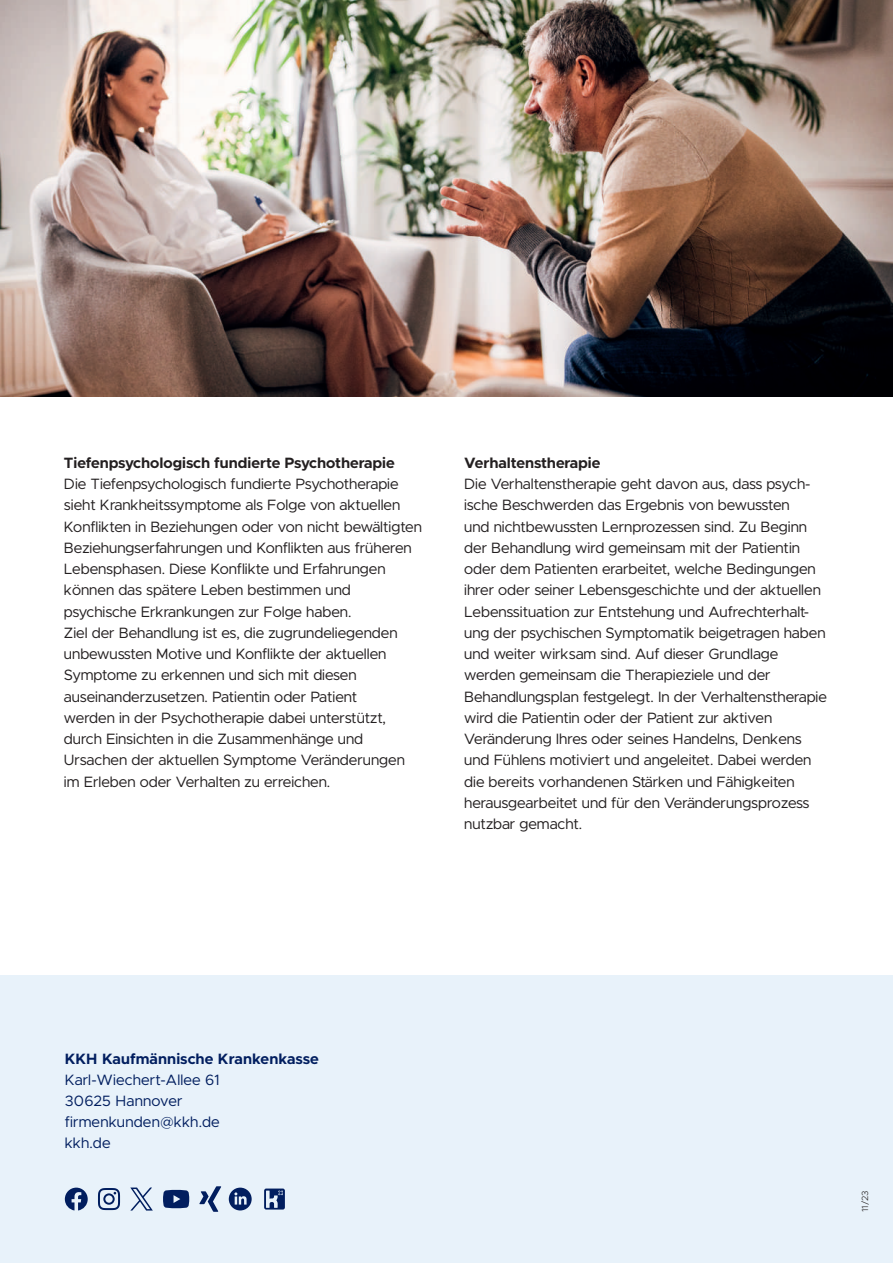
<style>
.page{position:relative;width:893px;height:1263px;background:#fff}
.page>*{position:absolute;margin:0;border:0;box-sizing:border-box;transform-origin:0 0}
.t1{font:15px/21.3px "Metropolis";color:#231f20}
.t2{font:700 15px "Metropolis";color:#231f20}
.t3{font:15px/21px "Metropolis";letter-spacing:.01em;color:#011e5f}
.t4{font:700 15px "Metropolis";letter-spacing:.005em;color:#011e5f}
.t5{font:300 9px "Metropolis";color:#231f20}
</style>
<div class="page">
<div style="left:0;top:976px;width:893px;height:287px;background:#e8f2fa"></div>
<img style="left:0;top:0;width:893px;height:396px">
<svg style="left:264px;top:1188px;width:21px;height:21px"></svg>
<svg style="left:65px;top:1187px;width:23px;height:23px"></svg>
<svg style="left:163px;top:1190px;width:26px;height:18px"></svg>
<svg style="left:199px;top:1186px;width:22px;height:26px"></svg>
<svg style="left:229px;top:1187px;width:23px;height:23px"></svg>
<svg style="left:98px;top:1188px;width:22px;height:22px"></svg>
<svg style="left:130px;top:1187px;width:23px;height:23px"></svg>
<p class="t2" style="left:64px;top:453px;width:332px">Tiefenpsychologisch fundierte Psychotherapie</p>
<p class="t1" style="left:64px;top:473px;width:360px">Die Tiefenpsychologisch fundierte Psychotherapie sieht Krankheitssymptome als Folge von aktuellen Konflikten in Beziehungen oder von nicht bewältigten Beziehungserfahrungen und Konflikten aus früheren Lebensphasen. Diese Konflikte und Erfahrungen können das spätere Leben bestimmen und psychische Erkrankungen zur Folge haben.<br>Ziel der Behandlung ist es, die zugrundeliegenden unbewussten Motive und Konflikte der aktuellen Symptome zu erkennen und sich mit diesen auseinanderzusetzen. Patientin oder Patient<br>werden in der Psychotherapie dabei unterstützt, durch Einsichten in die Zusammenhänge und Ursachen der aktuellen Symptome Veränderungen im Erleben oder Verhalten zu erreichen.</p>
<p class="t2" style="left:464px;top:453px;width:138px">Verhaltenstherapie</p>
<p class="t1" style="left:464px;top:473px;width:364px">Die Verhaltenstherapie geht davon aus, dass psych&shy;ische Beschwerden das Ergebnis von bewussten<br>und nichtbewussten Lernprozessen sind. Zu Beginn der Behandlung wird gemeinsam mit der Patientin oder dem Patienten erarbeitet, welche Bedingungen ihrer oder seiner Lebensgeschichte und der aktuellen Lebenssituation zur Entstehung und Aufrechterhalt&shy;ung der psychischen Symptomatik beigetragen haben und weiter wirksam sind. Auf dieser Grundlage werden gemeinsam die Therapieziele und der Behandlungsplan festgelegt. In der Verhaltenstherapie wird die Patientin oder der Patient zur aktiven Veränderung Ihres oder seines Handelns, Denkens und Fühlens motiviert und angeleitet. Dabei werden die bereits vorhandenen Stärken und Fähigkeiten herausgearbeitet und für den Veränderungsprozess nutzbar gemacht.</p>
<p class="t4" style="left:65px;top:1049px;width:256px">KKH Kaufmännische Krankenkasse</p>
<p class="t3" style="left:65px;top:1069px;width:156px">Karl-Wiechert-Allee 61<br>30625 Hannover firmenkunden@kkh.de kkh.de</p>
<p class="t5" style="left:859px;top:1212px;width:23px;rotate:-90deg">11/23</p>
</div>
